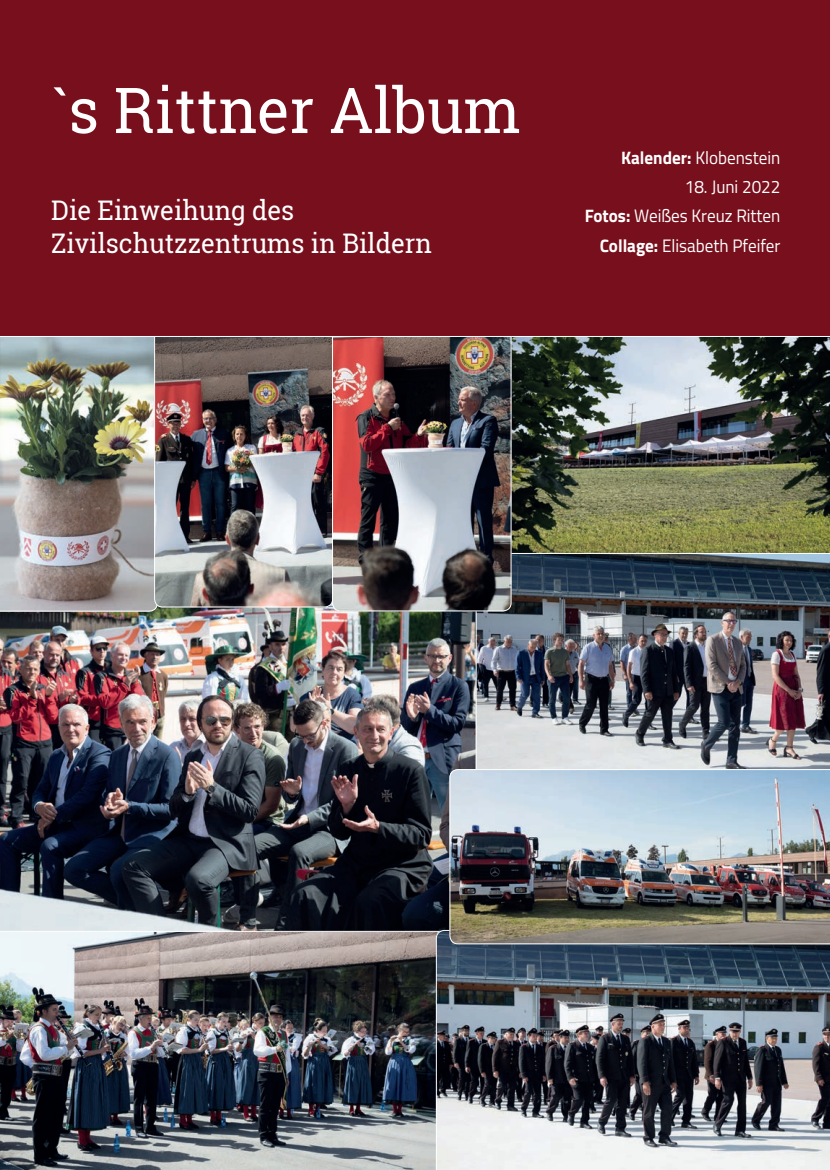
<style>
.page{position:relative;width:830px;height:1170px;background:#fff}
.page>*{position:absolute;margin:0;border:0;box-sizing:border-box;transform-origin:0 0}
.Haupttitel_20pt{font:63.3px "Roboto Slab";color:#fff;scale:.95 1}
.Haupttitel_20pt-2{font:27px "Roboto Slab";color:#fff;scale:.95 1}
.Vorspann{font:18px "Titillium Web";color:#fff;scale:.95 1}
.s1{font-weight:700}
</style>
<div class="page">
<div style="left:0;top:0;width:829px;height:336px;background:#780f1d"></div>
<img style="left:0;top:931px;width:436px;height:238px">
<img style="left:0;top:607px;width:475px;height:324px">
<img style="left:436px;top:929px;width:393px;height:240px">
<img style="left:511px;top:336px;width:318px;height:217px">
<img style="left:475px;top:553px;width:354px;height:216px">
<img style="left:0;top:337px;width:158px;height:275px">
<img style="left:154px;top:337px;width:177px;height:270px">
<img style="left:331px;top:337px;width:180px;height:274px">
<img style="left:449px;top:769px;width:380px;height:175px">
<p class="Haupttitel_20pt" style="left:51px;top:67px;width:495px">`s Rittner Album</p>
<p class="Haupttitel_20pt-2" style="left:51px;top:191px;width:257px">Die Einweihung des</p>
<p class="Haupttitel_20pt-2" style="left:51px;top:224px;width:402px">Zivilschutzzentrums in Bildern</p>
<p class="Vorspann" style="left:620px;top:145px;width:169px"><span class="s1">Kalender:</span> Klobenstein</p>
<p class="Vorspann" style="left:684px;top:173px;width:102px">18. Juni 2022</p>
<p class="Vorspann" style="left:584px;top:202px;width:207px"><span class="s1">Fotos:</span> Weißes Kreuz Ritten</p>
<p class="Vorspann" style="left:599px;top:232px;width:191px"><span class="s1">Collage:</span> Elisabeth Pfeifer</p>
</div>
